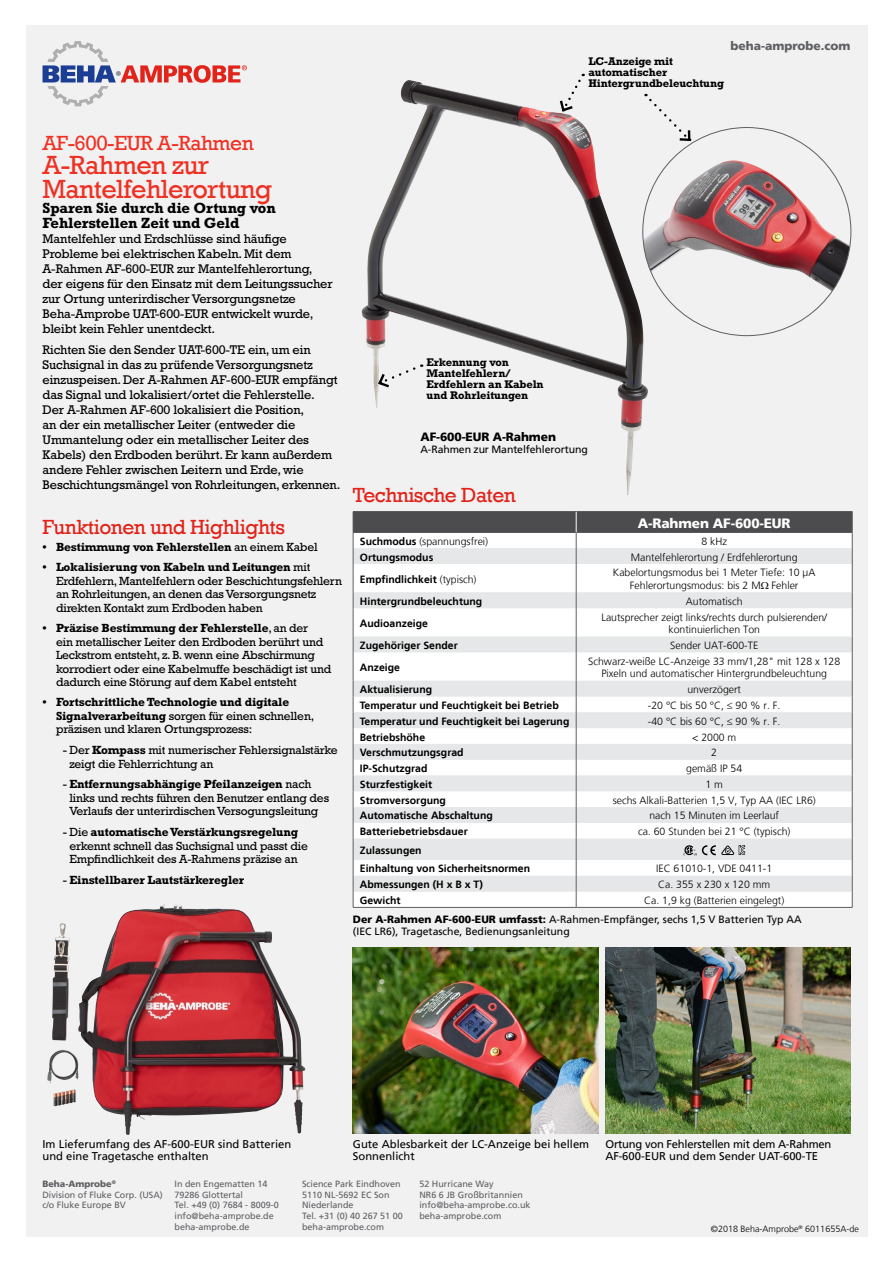
<style>
.page{position:relative;width:893px;height:1263px;background:#fff}
.page>*{position:absolute;margin:0;border:0;box-sizing:border-box;transform-origin:0 0}
.t1{font:27px/24px "Rockwell";letter-spacing:-.025em;color:#ee3123}
.t2{font:21px "Rockwell";letter-spacing:-.025em;color:#e2231a}
.t3{font:21px "Rockwell";letter-spacing:-.025em;color:#ee3123}
.t4{font:700 15px/15px "Rockwell Std";letter-spacing:-.01em;color:#000}
.t5{font:900 13.5px "Frutiger LT";letter-spacing:-.01em;color:#fff}
.t6{font:12.75px/15px "Rockwell Std";letter-spacing:-.01em;color:#000}
.t7{font:12px/13.5px "Rockwell Std";letter-spacing:-.015em;color:#000}
.t8{font:700 12px/13.5px "Rockwell Std";letter-spacing:-.015em;color:#000}
.t9{font:900 12px "Frutiger LT";letter-spacing:-.01em;color:#000}
.t10{font:900 12px "Frutiger LT";color:#5e5f62}
.t11{font:11.25px/12px "Frutiger LT";color:#000}
.t12{font:700 11.25px/11.2px "Rockwell Std";letter-spacing:-.01em;color:#000}
.t13{font:11.25px/12px "Frutiger LT";letter-spacing:-.02em;color:#000}
.t14{font:300 10.5px/12.6px "Frutiger LT";color:#000;text-align:center}
.t15{font:700 10.5px/18.6px "Frutiger LT";color:#000}
.t16{font:10.5px/18.9px "Frutiger LT";color:#000}
.t17{font:9px/10.8px "Frutiger LT";color:#5e5f62}
.t18{font:300 9px "Frutiger LT";color:#000}
.s1{font-weight:400}
.s2{font-weight:700}
.s3{font-family:"Rockwell"}
.s4{font-family:"Rockwell";font-weight:400}
.s5{font-weight:300}
.s6{font-weight:900}
</style>
<div class="page">
<div style="left:26px;top:26px;width:842px;height:1211px;background:#f1f1f2"></div>
<svg style="left:43px;top:41px;width:204px;height:66px"></svg>
<img style="left:648px;top:160px;width:202px;height:131px">
<img style="left:362px;top:80px;width:286px;height:415px">
<svg style="left:558px;top:74px;width:26px;height:39px"></svg>
<svg style="left:645px;top:94px;width:47px;height:48px"></svg>
<svg style="left:376px;top:364px;width:46px;height:25px"></svg>
<hr style="left:353px;top:907px;width:223px;height:1px;background:#5e5f62">
<hr style="left:576px;top:907px;width:276px;height:1px;background:#5e5f62">
<hr style="left:353px;top:511px;width:223px;height:1px;background:#4c4c4e">
<hr style="left:576px;top:511px;width:276px;height:1px;background:#4c4c4e">
<img style="left:353px;top:947px;width:245px;height:187px">
<img style="left:605px;top:947px;width:245px;height:187px">
<img style="left:78px;top:904px;width:224px;height:231px">
<svg style="left:353px;top:512px;width:500px;height:395px"></svg>
<p class="t10" style="left:730px;top:38px;width:122px">beha-amprobe.com</p>
<p class="t12" style="left:588px;top:55px;width:137px">LC-Anzeige mit automatischer<br>Hintergrundbeleuchtung</p>
<h2 class="t3" style="left:43px;top:130px;width:213px">AF-600-EUR A-Rahmen</h2>
<h1 class="t1" style="left:43px;top:153px;width:231px">A-Rahmen zur<br>Mantelfehlerortung</h1>
<p class="t4" style="left:43px;top:200px;width:235px">Sparen Sie durch die Ortung von<br>Fehlerstellen Zeit und Geld</p>
<p class="t6" style="left:43px;top:231px;width:292px">Mantelfehler und Erdschlüsse sind häufige Probleme bei elektrischen Kabeln. Mit dem A-Rahmen AF-600-EUR zur Mantelfehlerortung, der eigens für den Einsatz mit dem Leitungssucher zur Ortung unterirdischer Versorgungsnetze Beha-Amprobe UAT-600-EUR entwickelt wurde, bleibt kein Fehler unentdeckt.</p>
<p class="t6" style="left:43px;top:342px;width:299px">Richten Sie den Sender UAT-600-TE ein, um ein Suchsignal in das zu prüfende Versorgungsnetz einzuspeisen. Der A-Rahmen AF-600-EUR empfängt das Signal und lokalisiert/ortet die Fehlerstelle.<br>Der A-Rahmen AF-600 lokalisiert die Position,<br>an der ein metallischer Leiter (entweder die Ummantelung oder ein metallischer Leiter des Kabels) den Erdboden berührt. Er kann außerdem andere Fehler zwischen Leitern und Erde, wie Beschichtungsmängel von Rohrleitungen, erkennen.</p>
<h2 class="t2" style="left:43px;top:515px;width:244px">Funktionen und Highlights</h2>
<p class="t8" style="left:43px;top:540px;width:277px">• Bestimmung von Fehlerstellen <span class="s1">an einem Kabel</span></p>
<p class="t7" style="left:56px;top:560px;width:287px;text-indent:-13px"><span class="s2">• Lokalisierung von Kabeln und Leitungen</span> mit Erdfehlern, Mantelfehlern oder Beschichtungsfehlern an Rohrleitungen, an denen das Versorgungsnetz direkten Kontakt zum Erdboden haben</p>
<p class="t7" style="left:56px;top:621px;width:277px;text-indent:-13px"><span class="s2">• Präzise Bestimmung der Fehlerstelle</span>, an der<br>ein metallischer Leiter den Erdboden berührt und Leckstrom entsteht, z. B. wenn eine Abschirmung korrodiert oder eine Kabelmuffe beschädigt ist und dadurch eine Störung auf dem Kabel entsteht</p>
<p class="t8" style="left:56px;top:695px;width:260px;text-indent:-13px">• Fortschrittliche Technologie und digitale<br>Signalverarbeitung <span class="s1">sorgen für einen schnellen, präzisen und klaren Ortungsprozess:</span></p>
<p class="t7" style="left:70px;top:743px;width:270px;text-indent:-7px"><span class="s3">-</span> Der <span class="s2">Kompass</span> mit numerischer Fehlersignalstärke zeigt die Fehlerrichtung an</p>
<p class="t7" style="left:69px;top:777px;width:261px;text-indent:-7px"><span class="s3">-</span> <span class="s2">Entfernungsabhängige Pfeilanzeigen</span> nach links und rechts führen den Benutzer entlang des<br>Verlaufs der unterirdischen Versogungsleitung</p>
<p class="t7" style="left:69px;top:825px;width:240px;text-indent:-7px"><span class="s3">-</span> Die <span class="s2">automatische Verstärkungsregelung </span>erkennt schnell das Suchsignal und passt die<br>Empfindlichkeit des A-Rahmens präzise an</p>
<p class="t8" style="left:63px;top:873px;width:183px"><span class="s4">-</span> Einstellbarer Lautstärkeregler</p>
<p class="t12" style="left:427px;top:356px;width:119px">Erkennung von<br>Mantelfehlern/<br>Erdfehlern an Kabeln und Rohrleitungen</p>
<p class="t9" style="left:420px;top:430px;width:137px">AF-600-EUR A-Rahmen</p>
<p class="t16" style="left:420px;top:440px;width:169px">A-Rahmen zur Mantelfehlerortung</p>
<h2 class="t2" style="left:353px;top:483px;width:165px">Technische Daten</h2>
<p class="t5" style="left:638px;top:515px;width:154px">A-Rahmen AF-600-EUR</p>
<p class="t14" style="left:360px;top:535px;width:130px"><span class="s2">Suchmodus</span> (spannungsfrei)</p>
<p class="t14" style="left:701px;top:535px;width:27px">8 kHz</p>
<p class="t15" style="left:360px;top:548px;width:75px">Ortungsmodus</p>
<p class="t14" style="left:631px;top:551px;width:168px">Mantelfehlerortung / Erdfehlerortung</p>
<p class="t15" style="left:360px;top:570px;width:118px">Empfindlichkeit <span class="s5">(typisch)</span></p>
<p class="t14" style="left:613px;top:567px;width:204px">Kabelortungsmodus bei 1 Meter Tiefe: 10 µA<br>Fehlerortungsmodus: bis 2 M Fehler</p>
<p class="t15" style="left:360px;top:592px;width:124px">Hintergrundbeleuchtung</p>
<p class="t14" style="left:686px;top:595px;width:58px">Automatisch</p>
<p class="t15" style="left:360px;top:614px;width:70px">Audioanzeige</p>
<p class="t14" style="left:601px;top:611px;width:227px">Lautsprecher zeigt links/rechts durch pulsierenden/ kontinuierlichen Ton</p>
<p class="t15" style="left:360px;top:636px;width:100px">Zugehöriger Sender</p>
<p class="t14" style="left:670px;top:639px;width:90px">Sender UAT-600-TE</p>
<p class="t15" style="left:360px;top:658px;width:42px">Anzeige</p>
<p class="t14" style="left:588px;top:655px;width:254px">Schwarz-weiße LC-Anzeige 33 mm/1,28" mit 128 x 128<br>Pixeln und automatischer Hintergrundbeleuchtung</p>
<p class="t15" style="left:360px;top:680px;width:74px">Aktualisierung</p>
<p class="t14" style="left:687px;top:683px;width:55px">unverzögert</p>
<p class="t15" style="left:360px;top:696px;width:200px">Temperatur und Feuchtigkeit bei Betrieb</p>
<p class="t14" style="left:648px;top:699px;width:134px">-20 °C bis 50 °C, ≤ 90 % r. F.</p>
<p class="t15" style="left:360px;top:712px;width:211px">Temperatur und Feuchtigkeit bei Lagerung</p>
<p class="t14" style="left:648px;top:715px;width:134px">-40 °C bis 60 °C, ≤ 90 % r. F.</p>
<p class="t15" style="left:360px;top:728px;width:67px">Betriebshöhe</p>
<p class="t14" style="left:692px;top:731px;width:46px">&lt; 2000 m</p>
<p class="t15" style="left:360px;top:743px;width:105px">Verschmutzungsgrad</p>
<p class="t14" style="left:711px;top:746px;width:7px">2</p>
<p class="t15" style="left:360px;top:759px;width:69px">IP-Schutzgrad</p>
<p class="t14" style="left:686px;top:762px;width:58px">gemäß IP 54</p>
<p class="t15" style="left:360px;top:775px;width:74px">Sturzfestigkeit</p>
<p class="t14" style="left:705px;top:778px;width:19px">1 m</p>
<p class="t15" style="left:360px;top:791px;width:88px">Stromversorgung</p>
<p class="t14" style="left:613px;top:794px;width:205px">sechs Alkali-Batterien 1,5 V, Typ AA (IEC LR6)</p>
<p class="t15" style="left:360px;top:806px;width:134px">Automatische Abschaltung</p>
<p class="t14" style="left:649px;top:810px;width:131px">nach 15 Minuten im Leerlauf</p>
<p class="t15" style="left:360px;top:822px;width:109px">Batteriebetriebsdauer</p>
<p class="t14" style="left:638px;top:825px;width:154px">ca. 60 Stunden bei 21 °C (typisch)</p>
<p class="t15" style="left:360px;top:841px;width:172px">Zulassungen<br>Einhaltung von Sicherheitsnormen</p>
<p class="t14" style="left:656px;top:863px;width:118px">IEC 61010-1, VDE 0411-1</p>
<p class="t15" style="left:360px;top:875px;width:125px">Abmessungen (H x B x T)</p>
<p class="t14" style="left:658px;top:878px;width:114px">Ca. 355 x 230 x 120 mm</p>
<p class="t15" style="left:360px;top:891px;width:42px">Gewicht</p>
<p class="t16" style="left:353px;top:891px;width:450px;text-indent:291px"><span class="s5">Ca. 1,9 kg (Batterien eingelegt)<br></span><span class="s6">Der A-Rahmen AF-600-EUR umfasst:</span> A-Rahmen-Empfänger, sechs 1,5 V Batterien Typ AA</p>
<p class="t16" style="left:353px;top:922px;width:218px">(IEC LR6), Tragetasche, Bedienungsanleitung</p>
<p class="t11" style="left:43px;top:1138px;width:250px">Im Lieferumfang des AF-600-EUR sind Batterien und eine Tragetasche enthalten</p>
<p class="t11" style="left:353px;top:1138px;width:238px">Gute Ablesbarkeit der LC-Anzeige bei hellem<br>Sonnenlicht</p>
<p class="t13" style="left:605px;top:1138px;width:227px">Ortung von Fehlerstellen mit dem A-Rahmen<br>AF-600-EUR und dem Sender UAT-600-TE</p>
<p class="t17" style="left:42px;top:1178px;width:122px"><span class="s6">Beha-Amprobe</span><sup>®<br></sup>Division of Fluke Corp. (USA) c/o Fluke Europe BV</p>
<p class="t17" style="left:174px;top:1178px;width:106px">In den Engematten 14<br>79286 Glottertal<br>Tel. +49 (0) 7684 - 8009-0 info@beha-amprobe.de beha-amprobe.de</p>
<p class="t17" style="left:419px;top:1178px;width:113px">52 Hurricane Way<br>NR6 6 JB Großbritannien info@beha-amprobe.co.uk beha-amprobe.com</p>
<p class="t17" style="left:302px;top:1178px;width:102px">Science Park Eindhoven<br>5110 NL-5692 EC Son<br>Niederlande<br>Tel. +31 (0) 40 267 51 00 beha-amprobe.com</p>
<p class="t18" style="left:711px;top:1224px;width:149px">©2018 Beha-Amprobe<sup>®</sup> 6011655A-de</p>
</div>
